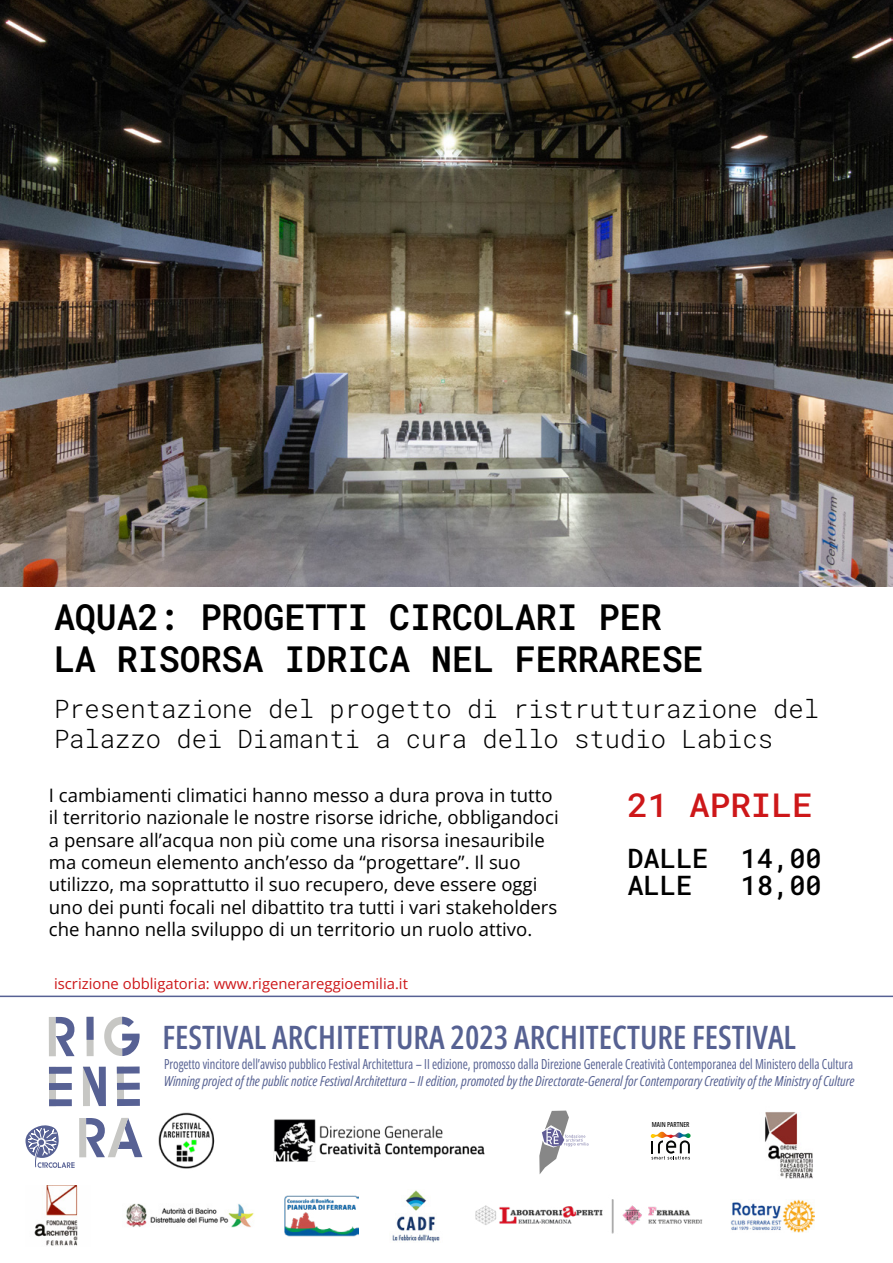
<style>
.page{position:relative;width:893px;height:1263px;background:#fff}
.page>*{position:absolute;margin:0;border:0;box-sizing:border-box;transform-origin:0 0}
.t1{font:600 36px/42px "Roboto Mono";color:#000}
.t2{font:500 33px "Roboto Mono";color:#cd1719;scale:1.04 1}
.t3{font:600 32.25px "Open Sans Condensed";color:#566192}
.t4{font:500 27px/27px "Roboto Mono";color:#000}
.t5{font:300 25.5px/30.6px "Roboto Mono";color:#000}
.t6{font:18.6px/22.4px "Open Sans";color:#000}
.t7{font:14.85px "Open Sans";color:#cd1719}
.t8{font:13.8px "Open Sans Condensed";color:#566192;scale:.9 1}
.t9{font:italic 13.8px "Open Sans Condensed";color:#566192}
.t10{font:500 6.9px "Open Sans Condensed";color:#000}
</style>
<div class="page">
<img style="left:0;top:0;width:893px;height:587px">
<img style="left:34px;top:1185px;width:44px;height:61px">
<img style="left:730px;top:1199px;width:84px;height:33px">
<hr style="left:0;top:995px;width:893px;height:2px;background:#576194">
<div style="left:117px;top:1066px;width:23px;height:7px;background:#bcbfd2"></div>
<div style="left:87px;top:1017px;width:7px;height:39px;background:#c7c7c4"></div>
<div style="left:87px;top:1017px;width:7px;height:23px;background:#576194"></div>
<div style="left:49px;top:1017px;width:7px;height:39px;background:#c7c7c4"></div>
<svg style="left:56px;top:1017px;width:19px;height:39px"></svg>
<svg style="left:104px;top:1017px;width:36px;height:39px"></svg>
<svg style="left:25px;top:1067px;width:117px;height:101px"></svg>
<svg style="left:651px;top:1132px;width:40px;height:27px"></svg>
<img style="left:158px;top:1112px;width:57px;height:57px">
<img style="left:274px;top:1119px;width:211px;height:43px">
<svg style="left:539px;top:1110px;width:49px;height:64px"></svg>
<img style="left:765px;top:1112px;width:48px;height:67px">
<img style="left:392px;top:1190px;width:48px;height:53px">
<img style="left:126px;top:1203px;width:128px;height:25px">
<img style="left:475px;top:1199px;width:228px;height:35px">
<img style="left:284px;top:1195px;width:74px;height:42px">
<h1 class="t1" style="left:54px;top:595px;width:651px">AQUA2: PROGETTI CIRCOLARI PER<br>LA RISORSA IDRICA NEL FERRARESE</h1>
<h3 class="t5" style="left:54px;top:692px;width:767px">Presentazione del progetto di ristrutturazione del<br>Palazzo dei Diamanti a cura dello studio Labics</h3>
<p class="t6" style="left:49px;top:784px;width:511px">I cambiamenti climatici hanno messo a dura prova in tutto il territorio nazionale le nostre risorse idriche, obbligandoci a pensare all’acqua non più come una risorsa inesauribile ma comeun elemento anch’esso da “progettare”. Il suo utilizzo, ma soprattutto il suo recupero, deve essere oggi uno dei punti focali nel dibattito tra tutti i vari stakeholders che hanno nella sviluppo di un territorio un ruolo attivo.</p>
<p class="t7" style="left:54px;top:973px;width:355px">iscrizione obbligatoria: www.rigenerareggioemilia.it</p>
<h2 class="t2" style="left:627px;top:782px;width:180px">21 APRILE</h2>
<h3 class="t4" style="left:627px;top:844px;width:196px">DALLE 14,00<br>ALLE</h3>
<h3 class="t4" style="left:741px;top:871px;width:82px">18,00</h3>
<h3 class="t3" style="left:162px;top:1015px;width:635px">FESTIVAL ARCHITETTURA 2023 ARCHITECTURE FESTIVAL</h3>
<p class="t8" style="left:164px;top:1055px;width:767px">Progetto vincitore dell’avviso pubblico Festival Architettura – II edizione, promosso dalla Direzione Generale Creatività Contemporanea del Ministero della Cultura</p>
<p class="t9" style="left:164px;top:1071px;width:692px">Winning project of the public notice Festival Architettura – II edition, promoted by the Directorate-General for Contemporary Creativity of the Ministry of Culture</p>
<p class="t10" style="left:652px;top:1120px;width:39px">MAIN PARTNER</p>
</div>
